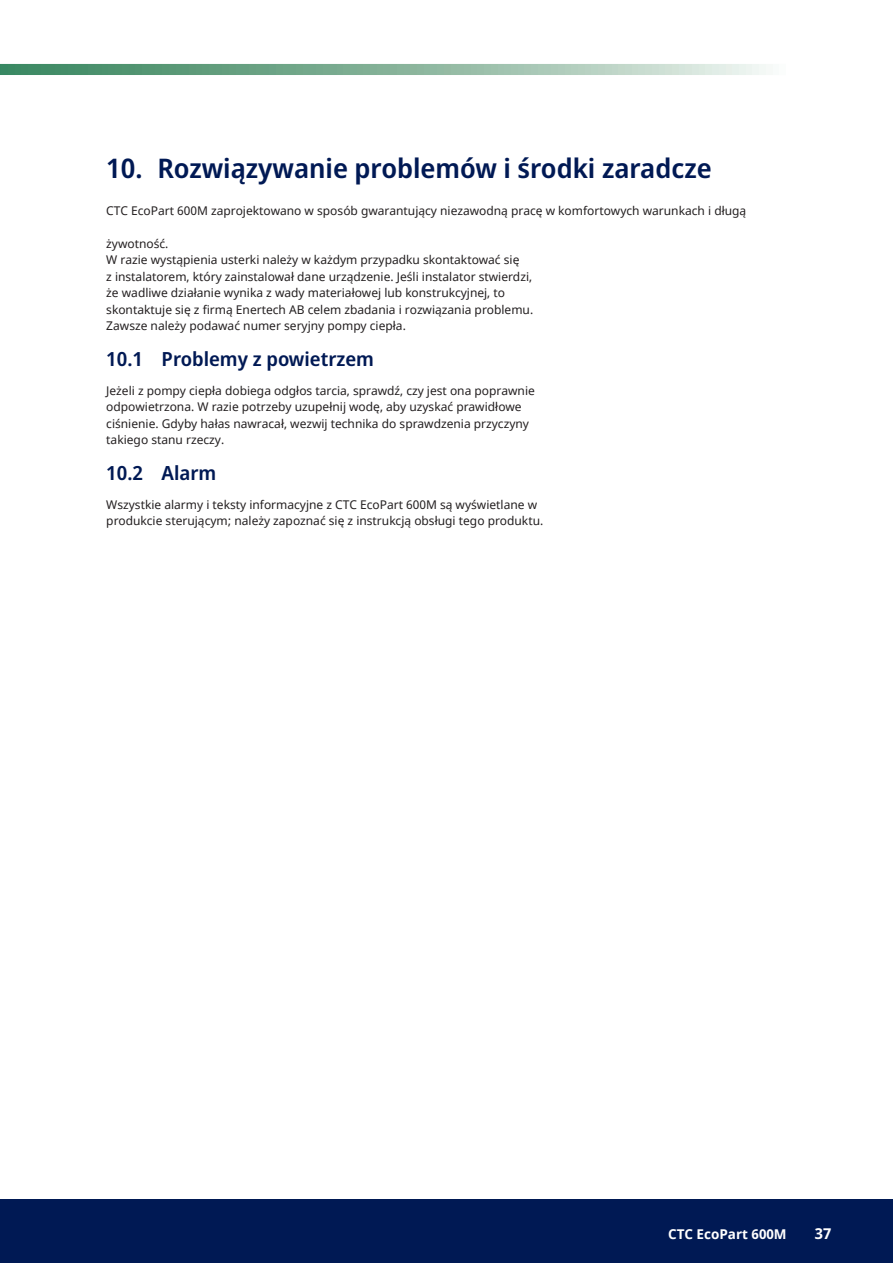
<style>
.page{position:relative;width:893px;height:1263px;background:#fff}
.page>*{position:absolute;margin:0;border:0;box-sizing:border-box;transform-origin:0 0}
.t1{font:600 27px "Noto Sans Display";color:#001954}
.t2{font:600 19.5px "Noto Sans Display";color:#001954}
.t3{font:700 15px "Noto Sans";color:#fff}
.t4{font:700 13.5px "Noto Sans";color:#fff}
.t5{font:12px/16.5px "Noto Sans";color:#231f20}
</style>
<div class="page">
<svg style="left:0;top:64px;width:766px;height:11px;background:#89b59d"></svg>
<div style="left:0;top:1199px;width:893px;height:64px;background:#001954"></div>
<h1 class="t1" style="left:106px;top:149px;width:607px">10. Rozwiązywanie problemów i środki zaradcze</h1>
<p class="t5" style="left:106px;top:203px;width:642px">CTC EcoPart 600M zaprojektowano w sposób gwarantujący niezawodną pracę w komfortowych warunkach i długą</p>
<p class="t5" style="left:106px;top:236px;width:428px">żywotność.<br>W razie wystąpienia usterki należy w każdym przypadku skontaktować się<br>z instalatorem, który zainstalował dane urządzenie. Jeśli instalator stwierdzi, że wadliwe działanie wynika z wady materiałowej lub konstrukcyjnej, to skontaktuje się z firmą Enertech AB celem zbadania i rozwiązania problemu.<br>Zawsze należy podawać numer seryjny pompy ciepła.</p>
<h2 class="t2" style="left:106px;top:345px;width:269px">10.1 Problemy z powietrzem</h2>
<p class="t5" style="left:106px;top:383px;width:430px">Jeżeli z pompy ciepła dobiega odgłos tarcia, sprawdź, czy jest ona poprawnie odpowietrzona. W razie potrzeby uzupełnij wodę, aby uzyskać prawidłowe ciśnienie. Gdyby hałas nawracał, wezwij technika do sprawdzenia przyczyny takiego stanu rzeczy.</p>
<h2 class="t2" style="left:106px;top:459px;width:112px">10.2 Alarm</h2>
<p class="t5" style="left:106px;top:497px;width:439px">Wszystkie alarmy i teksty informacyjne z CTC EcoPart 600M są wyświetlane w produkcie sterującym; należy zapoznać się z instrukcją obsługi tego produktu.</p>
<p class="t4" style="left:668px;top:1226px;width:120px">CTC EcoPart 600M</p>
<p class="t3" style="left:815px;top:1225px;width:18px">37</p>
</div>
